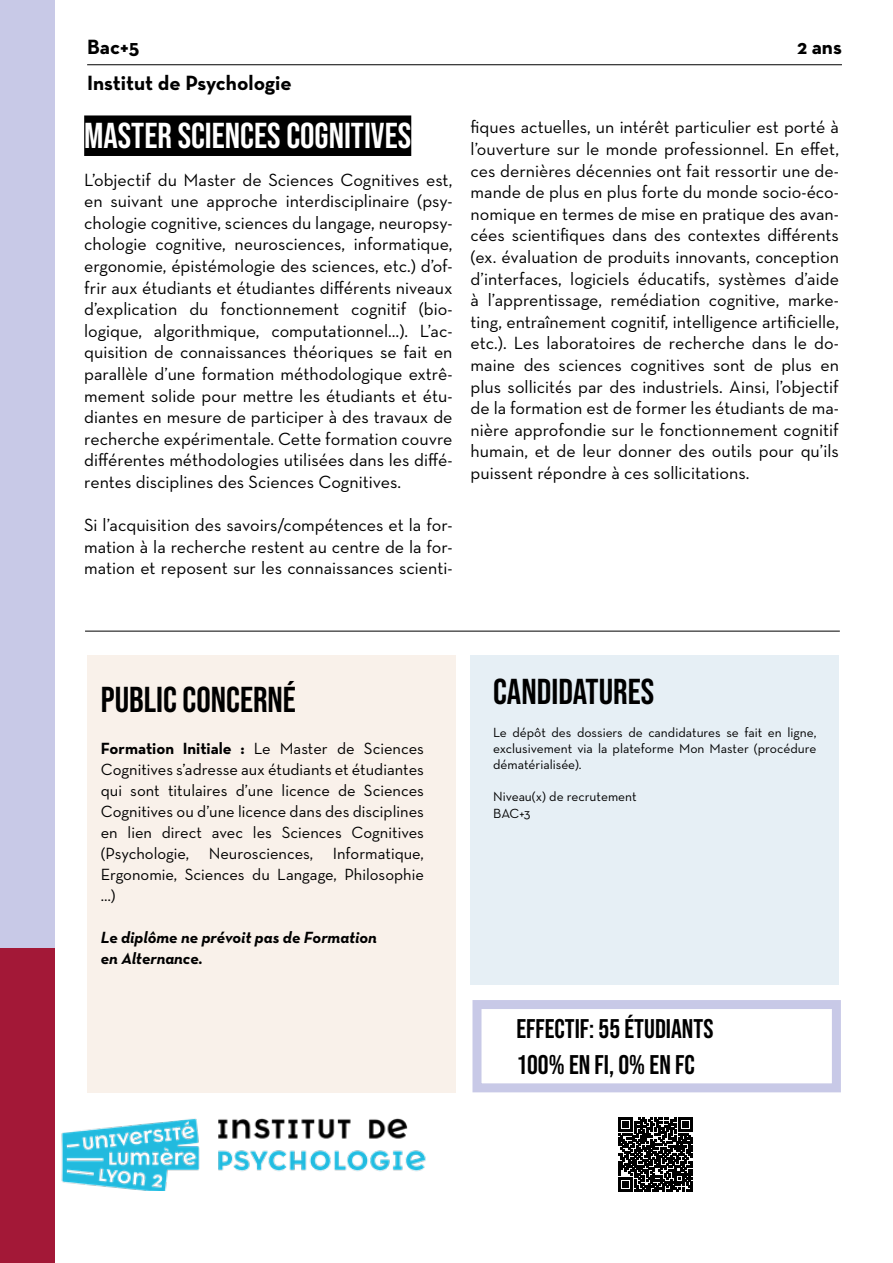
<style>
.page{position:relative;width:893px;height:1263px;background:#fff}
.page>*{position:absolute;margin:0;border:0;box-sizing:border-box;transform-origin:0 0}
.t1{font:36px "Bebas Neue";color:#000}
.t2{font:36px "Bebas Neue";color:#fff}
.t3{font:27px/36px "Bebas Neue";color:#000}
.t4{font:700 21px/36.6px "Neutra Text";color:#000}
.t5{font:18px/21.6px "Neutra Text";color:#000;text-align:justify}
.t6{font:16.5px/21px "Neutra Text";color:#000;text-align:justify}
.t7{font:italic 700 16.5px/21px "Neutra Text";color:#000}
.t8{font:13.5px/16.2px "Neutra Text";color:#000;text-align:justify}
.s1{font-weight:700}
</style>
<div class="page">
<div style="left:0;top:0;width:54px;height:1263px;background:#c8c9e7"></div>
<div style="left:0;top:948px;width:54px;height:315px;background:#a31837"></div>
<hr style="left:87px;top:64px;width:755px;height:1px;background:#000">
<hr style="left:85px;top:631px;width:755px;height:1px;background:#000">
<div style="left:84px;top:115px;width:327px;height:41px;background:#000"></div>
<div style="left:87px;top:655px;width:369px;height:437px;background:#f9f1ea"></div>
<div style="left:471px;top:655px;width:368px;height:329px;background:#e6eff5"></div>
<div style="left:472px;top:1000px;width:369px;height:92px;border:9px solid #c8c9e7"></div>
<svg style="left:618px;top:1117px;width:75px;height:74px"></svg>
<img style="left:54px;top:1108px;width:372px;height:83px">
<p class="t4" style="left:87px;top:28px;width:206px">Bac+5<br>Institut de Psychologie</p>
<p class="t4" style="left:797px;top:28px;width:46px">2 ans</p>
<h1 class="t2" style="left:84px;top:115px;width:329px">MASTER SCIENCES COGNITIVES</h1>
<p class="t5" style="left:84px;top:168px;width:370px">L’objectif du Master de Sciences Cognitives est, en suivant une approche interdisciplinaire (psy&shy;chologie cognitive, sciences du langage, neuropsy&shy;chologie cognitive, neurosciences, informatique, ergonomie, épistémologie des sciences, etc.) d’of&shy;frir aux étudiants et étudiantes différents niveaux d’explication du fonctionnement cognitif (bio&shy;logique, algorithmique, computationnel…). L’ac&shy;quisition de connaissances théoriques se fait en parallèle d’une formation méthodologique extrê&shy;mement solide pour mettre les étudiants et étu&shy;diantes en mesure de participer à des travaux de recherche expérimentale. Cette formation couvre différentes méthodologies utilisées dans les diffé&shy;rentes disciplines des Sciences Cognitives.</p>
<p class="t5" style="left:84px;top:514px;width:370px">Si l’acquisition des savoirs/compétences et la for&shy;mation à la recherche restent au centre de la for&shy;mation et reposent sur les connaissances scienti-</p>
<p class="t5" style="left:471px;top:116px;width:370px">fiques actuelles, un intérêt particulier est porté à l’ouverture sur le monde professionnel. En effet, ces dernières décennies ont fait ressortir une de&shy;mande de plus en plus forte du monde socio-éco&shy;nomique en termes de mise en pratique des avan&shy;cées scientifiques dans des contextes différents (ex. évaluation de produits innovants, conception d’interfaces, logiciels éducatifs, systèmes d’aide à l’apprentissage, remédiation cognitive, marke&shy;ting, entraînement cognitif, intelligence artificielle, etc.). Les laboratoires de recherche dans le do&shy;maine des sciences cognitives sont de plus en plus sollicités par des industriels. Ainsi, l’objectif de la formation est de former les étudiants de ma&shy;nière approfondie sur le fonctionnement cognitif humain, et de leur donner des outils pour qu’ils puissent répondre à ces sollicitations.</p>
<h1 class="t1" style="left:101px;top:679px;width:197px">PUBLIC CONCERNÉ</h1>
<p class="t6" style="left:101px;top:737px;width:325px"><span class="s1">Formation Initiale :</span> Le Master de Sciences Cognitives s’adresse aux étudiants et étudiantes qui sont titulaires d’une licence de Sciences Cognitives ou d’une licence dans des disciplines en lien direct avec les Sciences Cognitives (Psychologie, Neurosciences, Informatique, Ergonomie, Sciences du Langage, Philosophie …)</p>
<p class="t7" style="left:101px;top:926px;width:278px">Le diplôme ne prévoit pas de Formation en Alternance.</p>
<h1 class="t1" style="left:493px;top:671px;width:163px">CANDIDATURES</h1>
<p class="t8" style="left:493px;top:724px;width:325px">Le dépôt des dossiers de candidatures se fait en ligne, exclusivement via la plateforme Mon Master (procédure dématérialisée).</p>
<p class="t8" style="left:493px;top:788px;width:145px">Niveau(x) de recrutement<br>BAC+3</p>
<h2 class="t3" style="left:516px;top:1010px;width:198px">EFFECTIF: 55 ÉTUDIANTS<br>100% EN FI, 0% EN FC</h2>
</div>
